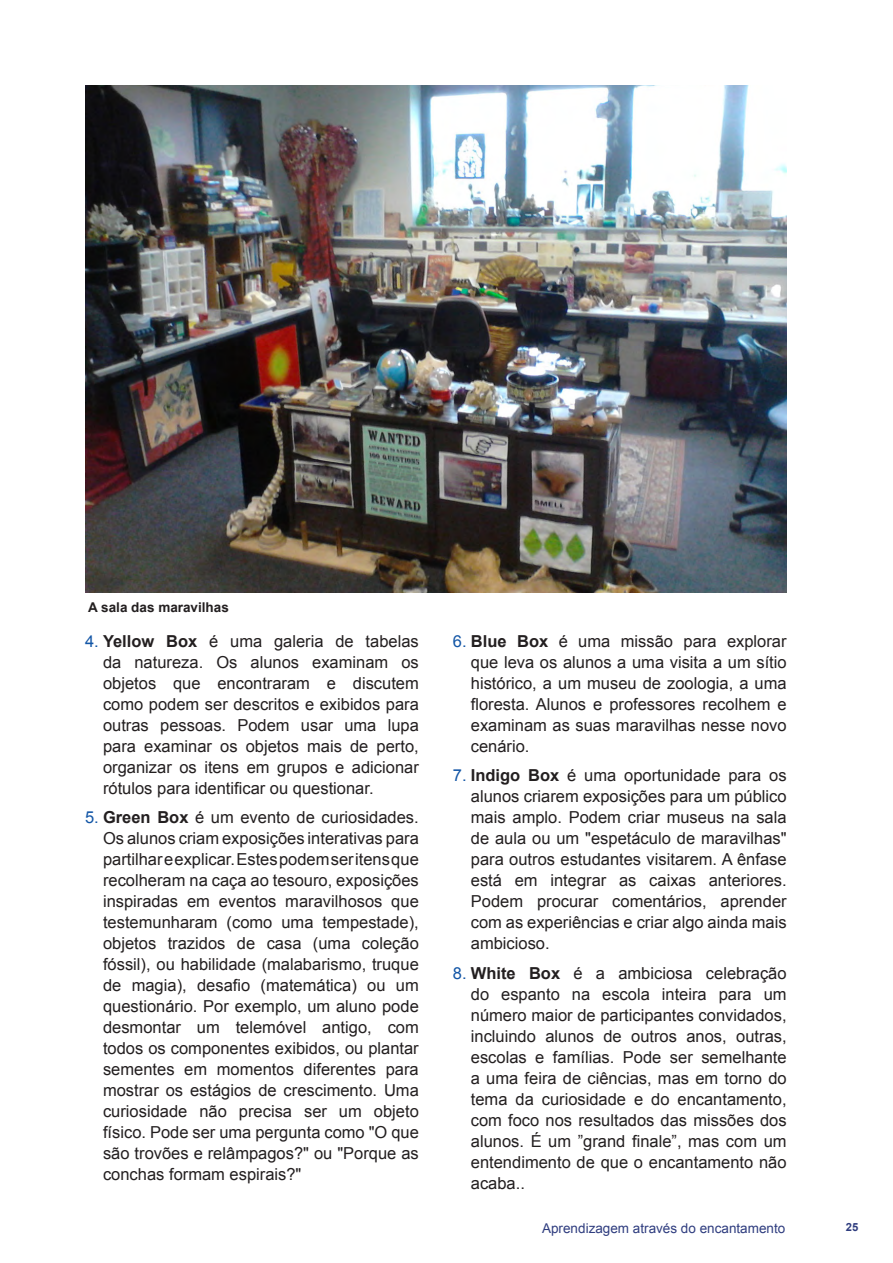
<style>
.page{position:relative;width:893px;height:1263px;background:#fff}
.page>*{position:absolute;margin:0;border:0;box-sizing:border-box;transform-origin:0 0}
.t1{font:16.5px/21px "Arial";color:#231f20;text-align:justify}
.t2{font:13.5px "Arial";color:#2f3d7f}
.t3{font:700 13.5px "Arial";color:#231f20}
.t4{font:700 11.25px "Arial";color:#2f3d7f}
.s1{color:#1356a6}
.s2{font-weight:700}
</style>
<div class="page">
<img style="left:85px;top:85px;width:702px;height:508px">
<p class="t3" style="left:88px;top:600px;width:142px">A sala das maravilhas</p>
<p class="t1" style="left:103px;top:630px;width:317px;text-indent:-18px"><span class="s1">4.</span> <span class="s2">Yellow Box</span> é uma galeria de tabelas da natureza. Os alunos examinam os objetos que encontraram e discutem como podem ser descritos e exibidos para outras pessoas. Podem usar uma lupa para examinar os objetos mais de perto, organizar os itens em grupos e adicionar rótulos para identificar ou questionar.</p>
<p class="t1" style="left:103px;top:807px;width:317px;text-indent:-18px"><span class="s1">5.</span> <span class="s2">Green Box</span> é um evento de curiosidades.<br>Os alunos criam exposições interativas para partilhar e explicar. Estes podem ser itens que recolheram na caça ao tesouro, exposições inspiradas em eventos maravilhosos que testemunharam (como uma tempestade), objetos trazidos de casa (uma coleção fóssil), ou habilidade (malabarismo, truque de magia), desafio (matemática) ou um questionário. Por exemplo, um aluno pode desmontar um telemóvel antigo, com todos os componentes exibidos, ou plantar sementes em momentos diferentes para mostrar os estágios de crescimento. Uma curiosidade não precisa ser um objeto físico. Pode ser uma pergunta como "O que são trovões e relâmpagos?" ou "Porque as conchas formam espirais?"</p>
<p class="t1" style="left:471px;top:630px;width:317px;text-indent:-18px"><span class="s1">6.</span> <span class="s2">Blue Box</span> é uma missão para explorar que leva os alunos a uma visita a um sítio histórico, a um museu de zoologia, a uma floresta. Alunos e professores recolhem e examinam as suas maravilhas nesse novo cenário.</p>
<p class="t1" style="left:471px;top:765px;width:317px;text-indent:-18px"><span class="s1">7.</span> <span class="s2">Indigo Box</span> é uma oportunidade para os alunos criarem exposições para um público mais amplo. Podem criar museus na sala de aula ou um "espetáculo de maravilhas" para outros estudantes visitarem. A ênfase está em integrar as caixas anteriores.<br>Podem procurar comentários, aprender com as experiências e criar algo ainda mais ambicioso.</p>
<p class="t1" style="left:471px;top:963px;width:317px;text-indent:-18px"><span class="s1">8.</span> <span class="s2">White Box</span> é a ambiciosa celebração do espanto na escola inteira para um número maior de participantes convidados, incluindo alunos de outros anos, outras, escolas e famílias. Pode ser semelhante a uma feira de ciências, mas em torno do tema da curiosidade e do encantamento, com foco nos resultados das missões dos alunos. É um ”grand finale”, mas com um entendimento de que o encantamento não acaba..</p>
<p class="t2" style="left:542px;top:1220px;width:245px">Aprendizagem através do encantamento</p>
<p class="t4" style="left:846px;top:1221px;width:14px">25</p>
</div>
